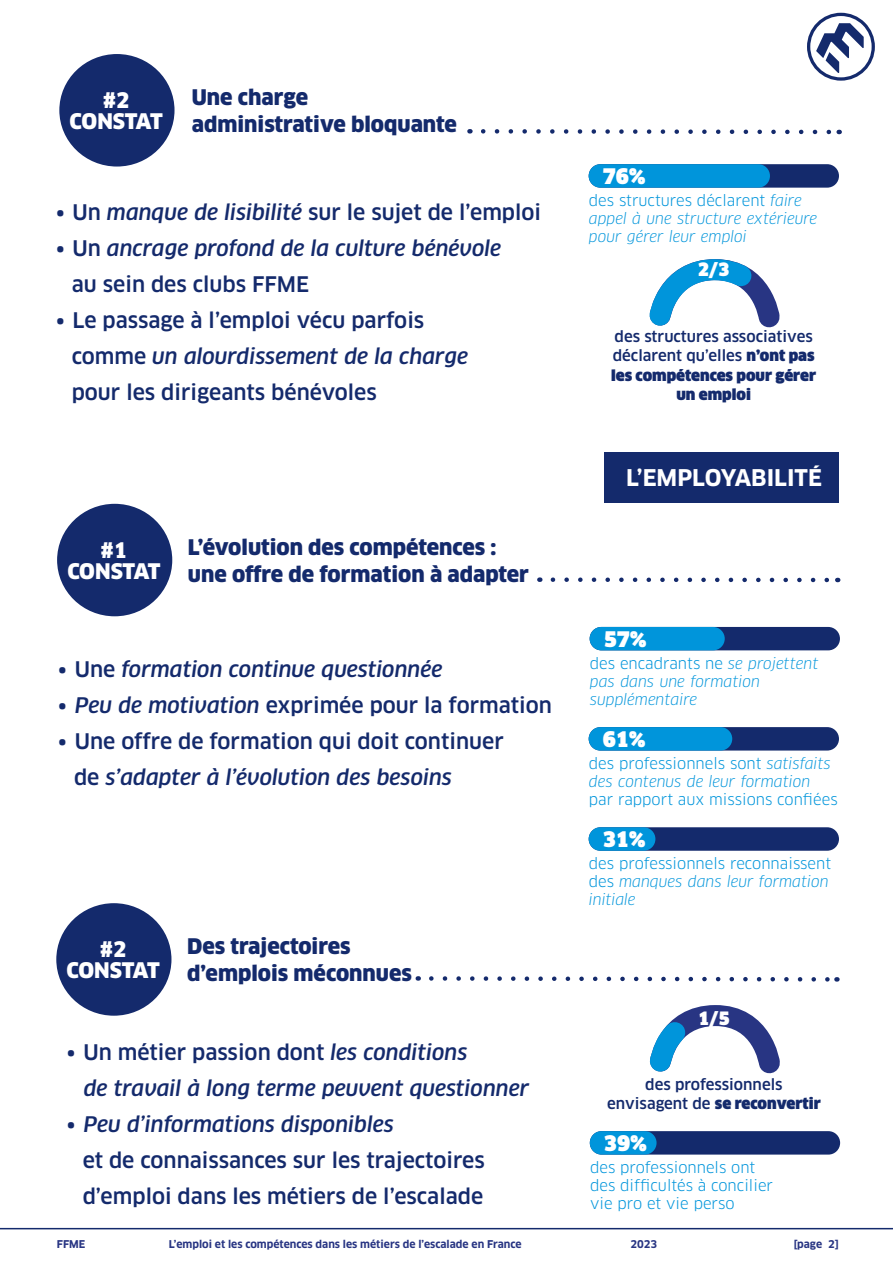
<style>
.page{position:relative;width:893px;height:1263px;background:#fff}
.page>*{position:absolute;margin:0;border:0;box-sizing:border-box;transform-origin:0 0}
.t1{font:700 22.5px "Clan OT";color:#fff}
.t2{font:500 21px "Clan OT";color:#142a6c}
.t3{font:italic 500 21px "Clan OT";color:#142a6c}
.t4{font:900 21px "Clan OT";color:#142a6c}
.t5{font:900 21px "Clan OT";letter-spacing:-.02em;color:#fff}
.t6{font:900 21px "Clan OT";color:#fff}
.t7{font:900 18px "Clan OT";color:#fff}
.t8{font:15px/18px "Clan OT";color:#0095db}
.t9{font:italic 15px/18px "Clan OT";color:#0095db}
.t10{font:500 15px "Clan OT";color:#142a6c}
.t11{font:900 15px "Clan OT";color:#142a6c}
.t12{font:700 10.5px "Clan OT";color:#283583}
.s1{font-style:italic}
.s2{font-style:normal}
.s3{font-weight:900}
.s4{font-weight:500}
</style>
<div class="page">
<div style="left:59px;top:54px;width:116px;height:113px;background:#142a6c;border-radius:50%"></div>
<svg style="left:481px;top:129px;width:359px;height:6px"></svg>
<svg style="left:807px;top:13px;width:68px;height:68px"></svg>
<div style="left:589px;top:164px;width:250px;height:24px;background:#142a6c;border-radius:12px"></div>
<div style="left:589px;top:164px;width:181px;height:24px;background:#0095db;border-radius:12px"></div>
<svg style="left:649px;top:259px;width:131px;height:69px"></svg>
<svg style="left:649px;top:1005px;width:131px;height:69px"></svg>
<div style="left:605px;top:452px;width:234px;height:51px;background:#142a6c"></div>
<div style="left:57px;top:504px;width:115px;height:112px;background:#142a6c;border-radius:50%"></div>
<div style="left:56px;top:903px;width:115px;height:113px;background:#142a6c;border-radius:50%"></div>
<svg style="left:553px;top:577px;width:276px;height:5px"></svg>
<svg style="left:429px;top:976px;width:408px;height:6px"></svg>
<div style="left:590px;top:627px;width:250px;height:23px;background:#142a6c;border-radius:12px"></div>
<div style="left:589px;top:727px;width:250px;height:23px;background:#142a6c;border-radius:12px"></div>
<div style="left:589px;top:827px;width:250px;height:24px;background:#142a6c;border-radius:12px"></div>
<div style="left:590px;top:1131px;width:250px;height:23px;background:#142a6c;border-radius:12px"></div>
<div style="left:590px;top:627px;width:135px;height:23px;background:#0095db;border-radius:12px"></div>
<div style="left:589px;top:727px;width:143px;height:23px;background:#0095db;border-radius:12px"></div>
<div style="left:589px;top:827px;width:66px;height:24px;background:#0095db;border-radius:12px"></div>
<div style="left:590px;top:1131px;width:67px;height:23px;background:#0095db;border-radius:12px"></div>
<svg style="left:0;top:1228px;width:893px;height:2px;background:#586896"></svg>
<p class="t5" style="left:103px;top:88px;width:28px">#2</p>
<p class="t5" style="left:70px;top:109px;width:95px">CONSTAT</p>
<p class="t4" style="left:192px;top:85px;width:118px">Une charge</p>
<p class="t4" style="left:192px;top:112px;width:267px">administrative bloquante</p>
<p class="t2" style="left:54px;top:200px;width:489px">∙ Un <span class="s1">manque de lisibilité</span> sur le sujet de l’emploi</p>
<p class="t3" style="left:54px;top:236px;width:449px"><span class="s2">∙ Un</span> ancrage profond de la culture bénévole</p>
<p class="t2" style="left:72px;top:272px;width:239px">au sein des clubs FFME</p>
<p class="t2" style="left:54px;top:308px;width:372px">∙ Le passage à l’emploi vécu parfois</p>
<p class="t3" style="left:72px;top:344px;width:398px"><span class="s2">comme</span> un alourdissement de la charge</p>
<p class="t2" style="left:72px;top:380px;width:307px">pour les dirigeants bénévoles</p>
<p class="t5" style="left:101px;top:538px;width:28px">#1</p>
<p class="t5" style="left:67px;top:559px;width:95px">CONSTAT</p>
<p class="t4" style="left:188px;top:535px;width:310px">L’évolution des compétences :</p>
<p class="t4" style="left:188px;top:562px;width:343px">une offre de formation à adapter</p>
<p class="t3" style="left:56px;top:657px;width:388px"><span class="s2">∙ Une</span> formation continue questionnée</p>
<p class="t2" style="left:56px;top:693px;width:497px">∙ <span class="s1">Peu de motivation</span> exprimée pour la formation</p>
<p class="t2" style="left:56px;top:729px;width:449px">∙ Une offre de formation qui doit continuer</p>
<p class="t3" style="left:74px;top:765px;width:380px"><span class="s2">de</span> s’adapter à l’évolution des besoins</p>
<p class="t5" style="left:100px;top:937px;width:28px">#2</p>
<p class="t5" style="left:67px;top:958px;width:95px">CONSTAT</p>
<p class="t4" style="left:187px;top:934px;width:165px">Des trajectoires</p>
<p class="t4" style="left:187px;top:961px;width:226px">d’emplois méconnues</p>
<p class="t2" style="left:65px;top:1039px;width:404px">∙ Un métier passion dont <span class="s1">les conditions</span></p>
<p class="t3" style="left:84px;top:1075px;width:447px">de travail à long terme peuvent questionner</p>
<p class="t3" style="left:65px;top:1111px;width:330px"><span class="s2">∙</span> Peu d’informations disponibles</p>
<p class="t2" style="left:83px;top:1147px;width:404px">et de connaissances sur les trajectoires</p>
<p class="t2" style="left:83px;top:1183px;width:402px">d’emploi dans les métiers de l’escalade</p>
<p class="t6" style="left:603px;top:164px;width:44px">76%</p>
<p class="t8" style="left:589px;top:191px;width:214px">des structures déclarent <span class="s1">faire</span></p>
<p class="t9" style="left:589px;top:209px;width:230px">appel à une structure extérieure pour gérer leur emploi</p>
<p class="t7" style="left:698px;top:259px;width:33px">2/3</p>
<p class="t10" style="left:615px;top:327px;width:200px">des structures associatives</p>
<p class="t10" style="left:613px;top:347px;width:203px">déclarent qu’elles <span class="s3">n’ont pas</span></p>
<p class="t11" style="left:611px;top:367px;width:207px">les compétences pour gérer</p>
<p class="t11" style="left:676px;top:386px;width:76px">un emploi</p>
<p class="t1" style="left:626px;top:465px;width:197px">L’EMPLOYABILITÉ</p>
<p class="t6" style="left:604px;top:627px;width:44px">57%</p>
<p class="t9" style="left:590px;top:654px;width:230px"><span class="s2">des encadrants ne</span> se projettent pas dans une formation</p>
<p class="t9" style="left:590px;top:690px;width:109px">supplémentaire</p>
<p class="t6" style="left:603px;top:727px;width:44px">61%</p>
<p class="t8" style="left:589px;top:754px;width:243px">des professionnels sont <span class="s1">satisfaits</span></p>
<p class="t9" style="left:589px;top:772px;width:223px">des contenus de leur formation</p>
<p class="t8" style="left:589px;top:790px;width:250px">par rapport aux missions confiées</p>
<p class="t6" style="left:603px;top:827px;width:44px">31%</p>
<p class="t8" style="left:589px;top:854px;width:244px">des professionnels reconnaissent des <span class="s1">manques dans leur formation initiale</span></p>
<p class="t7" style="left:698px;top:1008px;width:33px">1/5</p>
<p class="t10" style="left:645px;top:1075px;width:139px">des professionnels</p>
<p class="t11" style="left:607px;top:1095px;width:215px"><span class="s4">envisagent de</span> se reconvertir</p>
<p class="t6" style="left:604px;top:1131px;width:44px">39%</p>
<p class="t8" style="left:590px;top:1158px;width:167px">des professionnels ont</p>
<p class="t8" style="left:590px;top:1176px;width:185px">des difficultés à concilier</p>
<p class="t8" style="left:590px;top:1194px;width:146px">vie pro et vie perso</p>
<p class="t12" style="left:57px;top:1237px;width:30px">FFME</p>
<p class="t12" style="left:169px;top:1237px;width:354px">L’emploi et les compétences dans les métiers de l’escalade en France</p>
<p class="t12" style="left:630px;top:1237px;width:28px">2023</p>
<p class="t12" style="left:794px;top:1237px;width:46px">[page 2]</p>
</div>
